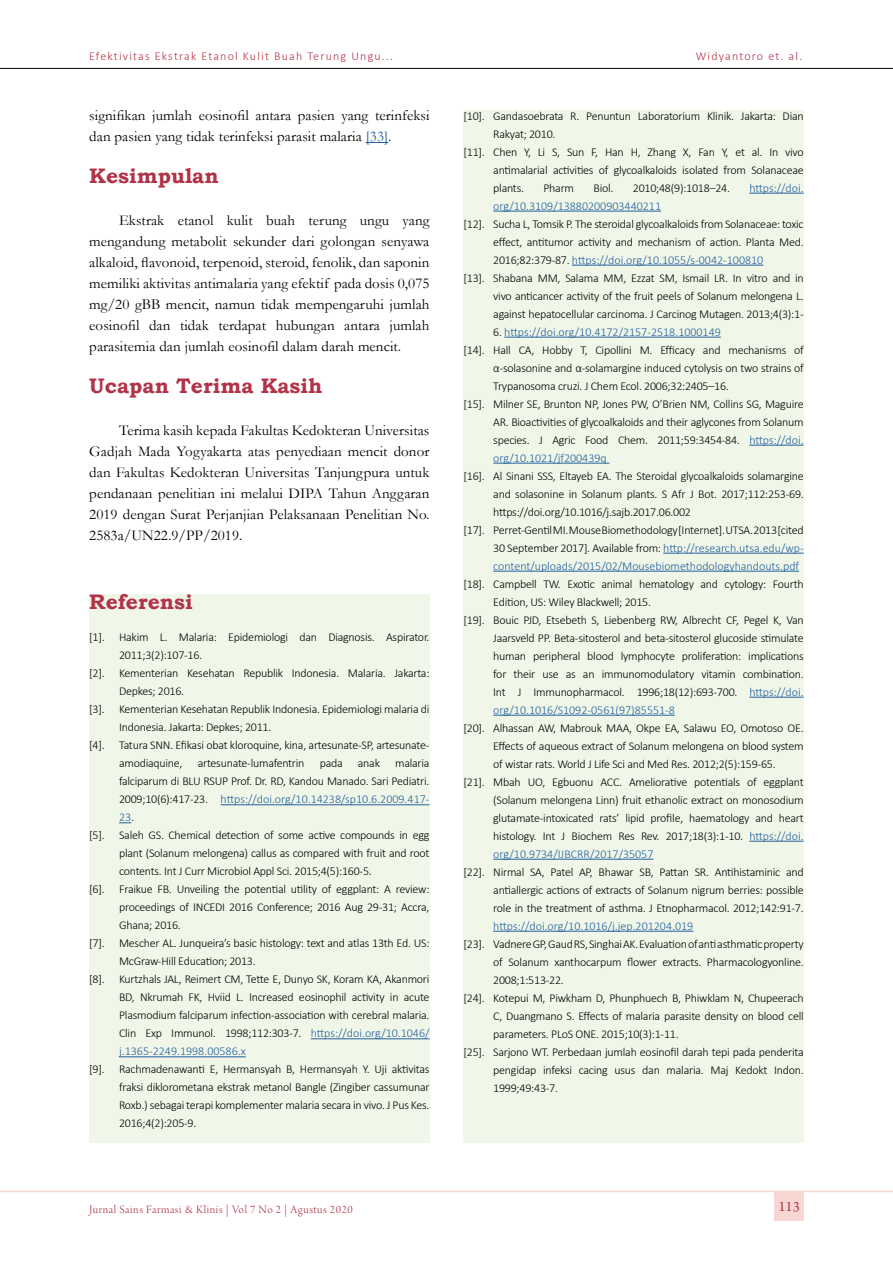
<style>
.page{position:relative;width:893px;height:1263px;background:#fff}
.page>*{position:absolute;margin:0;border:0;box-sizing:border-box;transform-origin:0 0}
.t1{font:700 21px "Bookman Old Style";color:#b23347}
.t2{font:15px/21px "Garamond";letter-spacing:.005em;color:#000;text-align:justify}
.t3{font:15px "Arno Pro";color:#b23347}
.t4{font:300 12px/18px "Calibri";letter-spacing:-.02em;color:#000;text-align:justify}
.t5{font:300 12px "Calibri";color:#215e9e}
.t6{font:300 12px "Calibri";letter-spacing:.1em;color:#b23347}
.t7{font:12px "Arno Pro Light Display";letter-spacing:.05em;color:#b23347}
.s1{color:#215e9e}
.s2{color:#000}
</style>
<div class="page">
<hr style="left:0;top:68px;width:893px;height:1px;background:#000">
<hr style="left:0;top:1191px;width:893px;height:1px;background:#f8d6d2">
<div style="left:774px;top:1191px;width:30px;height:30px;background:#f8d6d2"></div>
<svg style="left:366px;top:142px;width:22px;height:1px"></svg>
<div style="left:89px;top:594px;width:340px;height:549px;background:#f0f7e8"></div>
<hr style="left:221px;top:804px;width:208px;height:1px;background:#215e9e">
<svg style="left:119px;top:822px;width:12px;height:1px"></svg>
<hr style="left:311px;top:1038px;width:118px;height:1px;background:#215e9e">
<hr style="left:119px;top:1056px;width:127px;height:1px;background:#215e9e">
<div style="left:463px;top:111px;width:341px;height:1032px;background:#f0f7e8"></div>
<hr style="left:749px;top:193px;width:55px;height:1px;background:#215e9e">
<hr style="left:493px;top:211px;width:168px;height:1px;background:#215e9e">
<hr style="left:572px;top:265px;width:191px;height:1px;background:#215e9e">
<hr style="left:504px;top:337px;width:217px;height:1px;background:#215e9e">
<hr style="left:749px;top:445px;width:55px;height:1px;background:#215e9e">
<hr style="left:493px;top:463px;width:116px;height:1px;background:#215e9e">
<hr style="left:663px;top:553px;width:141px;height:1px;background:#215e9e">
<hr style="left:493px;top:571px;width:306px;height:1px;background:#215e9e">
<hr style="left:749px;top:697px;width:55px;height:1px;background:#215e9e">
<hr style="left:493px;top:715px;width:182px;height:1px;background:#215e9e">
<hr style="left:749px;top:841px;width:55px;height:1px;background:#215e9e">
<hr style="left:493px;top:859px;width:160px;height:1px;background:#215e9e">
<hr style="left:493px;top:931px;width:200px;height:1px;background:#215e9e">
<p class="t6" style="left:89px;top:49px;width:305px">Efektivitas Ekstrak Etanol Kulit Buah Terung Ungu...</p>
<p class="t6" style="left:696px;top:49px;width:108px">Widyantoro et. al.</p>
<p class="t2" style="left:89px;top:105px;width:342px">signifikan jumlah eosinofil antara pasien yang terinfeksi dan pasien yang tidak terinfeksi parasit malaria <span class="s1">[33]</span>.</p>
<p class="t1" style="left:89px;top:161px;width:131px">Kesimpulan</p>
<p class="t2" style="left:89px;top:210px;width:342px;text-indent:30px">Ekstrak etanol kulit buah terung ungu yang mengandung metabolit sekunder dari golongan senyawa alkaloid, flavonoid, terpenoid, steroid, fenolik, dan saponin memiliki aktivitas antimalaria yang efektif pada dosis 0,075 mg/20 gBB mencit, namun tidak mempengaruhi jumlah eosinofil dan tidak terdapat hubungan antara jumlah parasitemia dan jumlah eosinofil dalam darah mencit.</p>
<p class="t1" style="left:89px;top:371px;width:235px">Ucapan Terima Kasih</p>
<p class="t2" style="left:89px;top:420px;width:342px;text-indent:30px">Terima kasih kepada Fakultas Kedokteran Universitas Gadjah Mada Yogyakarta atas penyediaan mencit donor dan Fakultas Kedokteran Universitas Tanjungpura untuk pendanaan penelitian ini melalui DIPA Tahun Anggaran 2019 dengan Surat Perjanjian Pelaksanaan Penelitian No.<br>2583a/UN22.9/PP/2019.</p>
<p class="t1" style="left:89px;top:587px;width:105px">Referensi</p>
<p class="t4" style="left:119px;top:628px;width:312px;text-indent:-30px">[1]. Hakim L. Malaria: Epidemiologi dan Diagnosis. Aspirator.<br>2011;3(2):107-16.</p>
<p class="t4" style="left:119px;top:664px;width:312px;text-indent:-30px">[2]. Kementerian Kesehatan Republik Indonesia. Malaria. Jakarta:<br>Depkes; 2016.</p>
<p class="t4" style="left:119px;top:700px;width:312px;text-indent:-30px">[3]. Kementerian Kesehatan Republik Indonesia. Epidemiologi malaria di<br>Indonesia. Jakarta: Depkes; 2011.</p>
<p class="t4" style="left:119px;top:736px;width:312px;text-indent:-30px">[4]. Tatura SNN. Efikasi obat kloroquine, kina, artesunate-SP, artesunate&shy;amodiaquine,</p>
<p class="t4" style="left:198px;top:754px;width:108px">artesunate-lumafentrin</p>
<p class="t4" style="left:320px;top:754px;width:25px">pada</p>
<p class="t4" style="left:358px;top:754px;width:24px">anak</p>
<p class="t4" style="left:119px;top:754px;width:312px;text-indent:276px">malaria falciparum di BLU RSUP Prof. Dr. RD, Kandou Manado. Sari Pediatri.<br>2009;10(6):417-23. <span class="s1">https://doi.org/10.14238/sp10.6.2009.417- 23</span>.</p>
<p class="t4" style="left:119px;top:826px;width:312px;text-indent:-30px">[5]. Saleh GS. Chemical detection of some active compounds in egg plant (Solanum melongena) callus as compared with fruit and root contents. Int J Curr Microbiol Appl Sci. 2015;4(5):160-5.</p>
<p class="t4" style="left:119px;top:880px;width:312px;text-indent:-30px">[6]. Fraikue FB. Unveiling the potential utility of eggplant: A review: proceedings of INCEDI 2016 Conference; 2016 Aug 29-31; Accra, Ghana; 2016.</p>
<p class="t4" style="left:119px;top:934px;width:312px;text-indent:-30px">[7]. Mescher AL. Junqueira’s basic histology: text and atlas 13th Ed. US:<br>McGraw-Hill Education; 2013.</p>
<p class="t4" style="left:119px;top:970px;width:312px;text-indent:-30px">[8]. Kurtzhals JAL, Reimert CM, Tette E, Dunyo SK, Koram KA, Akanmori BD, Nkrumah FK, Hviid L. Increased eosinophil activity in acute Plasmodium falciparum infection-association with cerebral malaria.<br>Clin Exp Immunol. 1998;112:303-7. <span class="s1">https://doi.org/10.1046/ j.1365-2249.1998.00586.x</span></p>
<p class="t4" style="left:119px;top:1060px;width:312px;text-indent:-30px">[9]. Rachmadenawanti E, Hermansyah B, Hermansyah Y. Uji aktivitas fraksi diklorometana ekstrak metanol Bangle (Zingiber cassumunar Roxb.) sebagai terapi komplementer malaria secara in vivo. J Pus Kes.<br>2016;4(2):205-9.</p>
<p class="t4" style="left:493px;top:106px;width:312px;text-indent:-30px">[10]. Gandasoebrata R. Penuntun Laboratorium Klinik. Jakarta: Dian<br>Rakyat; 2010.</p>
<p class="t4" style="left:493px;top:142px;width:312px;text-indent:-30px">[11]. Chen Y, Li S, Sun F, Han H, Zhang X, Fan Y, et al. In vivo antimalarial activities of glycoalkaloids isolated from Solanaceae plants.</p>
<p class="t4" style="left:543px;top:178px;width:32px">Pharm</p>
<p class="t4" style="left:593px;top:178px;width:21px">Biol.</p>
<p class="t4" style="left:633px;top:178px;width:99px">2010;48(9):1018–24.</p>
<p class="t5" style="left:749px;top:180px;width:56px">https://doi.</p>
<p class="t5" style="left:493px;top:198px;width:169px">org/10.3109/13880200903440211</p>
<p class="t4" style="left:493px;top:214px;width:312px;text-indent:-30px">[12]. Sucha L, Tomsik P. The steroidal glycoalkaloids from Solanaceae: toxic effect, antitumor activity and mechanism of action. Planta Med.<br>2016;82:379-87. <span class="s1">https://doi.org/10.1055/s-0042-100810</span></p>
<p class="t4" style="left:493px;top:268px;width:312px;text-indent:-30px">[13]. Shabana MM, Salama MM, Ezzat SM, Ismail LR. In vitro and in vivo anticancer activity of the fruit peels of Solanum melongena L. against hepatocellular carcinoma. J Carcinog Mutagen. 2013;4(3):1-</p>
<p class="t5" style="left:493px;top:324px;width:229px"><span class="s2">6.</span> https://doi.org/10.4172/2157-2518.1000149</p>
<p class="t4" style="left:493px;top:340px;width:312px;text-indent:-30px">[14]. Hall CA, Hobby T, Cipollini M. Efficacy and mechanisms of α-solasonine and α-solamargine induced cytolysis on two strains of Trypanosoma cruzi. J Chem Ecol. 2006;32:2405–16.</p>
<p class="t4" style="left:493px;top:394px;width:312px;text-indent:-30px">[15]. Milner SE, Brunton NP, Jones PW, O’Brien NM, Collins SG, Maguire AR. Bioactivities of glycoalkaloids and their aglycones from Solanum species. J Agric Food Chem. 2011;59:3454-84. <span class="s1">https://doi. org/10.1021/jf200439q</span></p>
<p class="t4" style="left:493px;top:466px;width:312px;text-indent:-30px">[16]. Al Sinani SSS, Eltayeb EA. The Steroidal glycoalkaloids solamargine and solasonine in Solanum plants. S Afr J Bot. 2017;112:253-69. https://doi.org/10.1016/j.sajb.2017.06.002</p>
<p class="t4" style="left:493px;top:520px;width:312px;text-indent:-30px">[17]. Perret-Gentil MI. Mouse Biomethodology [Internet]. UTSA. 2013 [cited 30 September 2017]. Available from: <span class="s1">http://research.utsa.edu/wp&shy;content/uploads/2015/02/Mousebiomethodologyhandouts.pdf</span></p>
<p class="t4" style="left:493px;top:574px;width:312px;text-indent:-30px">[18]. Campbell TW. Exotic animal hematology and cytology: Fourth<br>Edition, US: Wiley Blackwell; 2015.</p>
<p class="t4" style="left:493px;top:610px;width:312px;text-indent:-30px">[19]. Bouic PJD, Etsebeth S, Liebenberg RW, Albrecht CF, Pegel K, Van Jaarsveld PP. Beta-sitosterol and beta-sitosterol glucoside stimulate human peripheral blood lymphocyte proliferation: implications for their use as an immunomodulatory vitamin combination.<br>Int J Immunopharmacol. 1996;18(12):693-700. <span class="s1">https://doi. org/10.1016/S1092-0561(97)85551-8</span></p>
<p class="t4" style="left:493px;top:718px;width:312px;text-indent:-30px">[20]. Alhassan AW, Mabrouk MAA, Okpe EA, Salawu EO, Omotoso OE.<br>Effects of aqueous extract of Solanum melongena on blood system of wistar rats. World J Life Sci and Med Res. 2012;2(5):159-65.</p>
<p class="t4" style="left:493px;top:772px;width:312px;text-indent:-30px">[21]. Mbah UO, Egbuonu ACC. Ameliorative potentials of eggplant (Solanum melongena Linn) fruit ethanolic extract on monosodium glutamate-intoxicated rats’ lipid profile, haematology and heart histology. Int J Biochem Res Rev. 2017;18(3):1-10. <span class="s1">https://doi. org/10.9734/IJBCRR/2017/35057</span></p>
<p class="t4" style="left:493px;top:862px;width:312px;text-indent:-30px">[22]. Nirmal SA, Patel AP, Bhawar SB, Pattan SR. Antihistaminic and antiallergic actions of extracts of Solanum nigrum berries: possible role in the treatment of asthma. J Etnopharmacol. 2012;142:91-7. <span class="s1">https://doi.org/10.1016/j.jep.201204.019</span></p>
<p class="t4" style="left:493px;top:934px;width:312px;text-indent:-30px">[23]. Vadnere GP, Gaud RS, Singhai AK. Evaluation of anti asthmatic property of Solanum xanthocarpum flower extracts. Pharmacologyonline.<br>2008;1:513-22.</p>
<p class="t4" style="left:493px;top:988px;width:312px;text-indent:-30px">[24]. Kotepui M, Piwkham D, Phunphuech B, Phiwklam N, Chupeerach C, Duangmano S. Effects of malaria parasite density on blood cell parameters. PLoS ONE. 2015;10(3):1-11.</p>
<p class="t4" style="left:493px;top:1042px;width:312px;text-indent:-30px">[25]. Sarjono WT. Perbedaan jumlah eosinofil darah tepi pada penderita pengidap infeksi cacing usus dan malaria. Maj Kedokt Indon.<br>1999;49:43-7.</p>
<p class="t7" style="left:89px;top:1203px;width:265px">Jurnal Sains Farmasi &amp; Klinis | Vol 7 No 2 | Agustus 2020</p>
<p class="t3" style="left:778px;top:1198px;width:23px">113</p>
</div>
